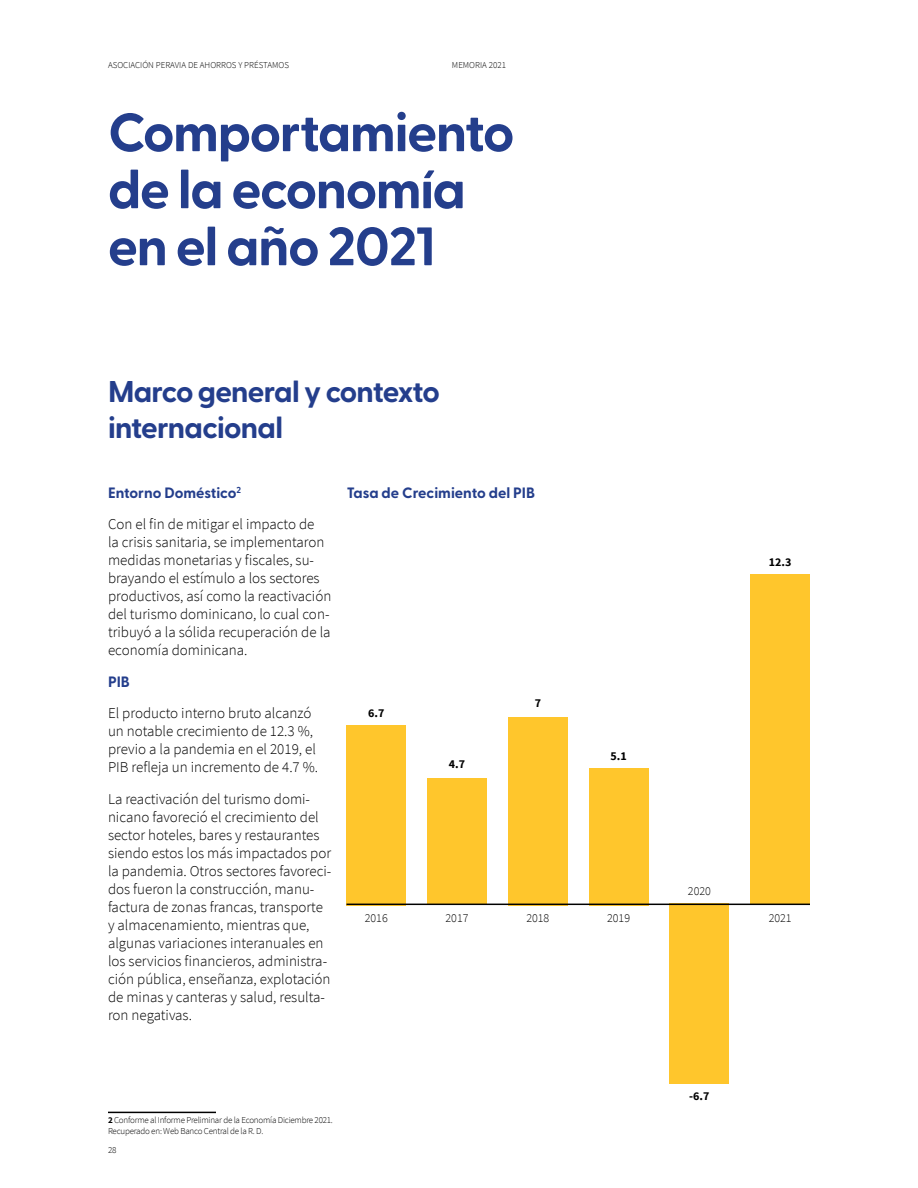
<style>
.page{position:relative;width:918px;height:1188px;background:#fff}
.page>*{position:absolute;margin:0;border:0;box-sizing:border-box;transform-origin:0 0}
.t1{font:700 54px/57px "Greycliff CF";letter-spacing:-.025em;color:#243e8c}
.t2{font:700 30px/36px "Greycliff CF";letter-spacing:-.025em;color:#243e8c}
.t3{font:300 15px/18px "Source Sans Pro";color:#000}
.t4{font:700 15px "Greycliff CF";color:#243e8c}
.t5{font:300 12px "Source Sans Pro";color:#000}
.t6{font:700 12px "Source Sans Pro";color:#000}
.t7{font:300 9px/10.8px "Source Sans Pro";letter-spacing:-.025em;color:#000}
.t8{font:300 9px "Source Sans Pro";color:#000}
.s1{font-weight:700}
</style>
<div class="page">
<div style="left:346px;top:725px;width:60px;height:180px;background:#ffc62c"></div>
<div style="left:427px;top:779px;width:60px;height:126px;background:#ffc62c"></div>
<div style="left:508px;top:717px;width:60px;height:188px;background:#ffc62c"></div>
<div style="left:589px;top:768px;width:59px;height:137px;background:#ffc62c"></div>
<div style="left:750px;top:575px;width:60px;height:330px;background:#ffc62c"></div>
<div style="left:670px;top:904px;width:59px;height:180px;background:#ffc62c"></div>
<hr style="left:108px;top:1112px;width:108px;height:1px;background:#000">
<hr style="left:346px;top:904px;width:464px;height:1px;background:#000">
<p class="t8" style="left:108px;top:59px;width:183px">ASOCIACIÓN PERAVIA DE AHORROS Y PRÉSTAMOS</p>
<p class="t8" style="left:452px;top:59px;width:56px">MEMORIA 2021</p>
<h1 class="t1" style="left:108px;top:101px;width:408px">Comportamiento de la economía en el año 2021</h1>
<h2 class="t2" style="left:108px;top:372px;width:334px">Marco general y contexto internacional</h2>
<p class="t4" style="left:108px;top:481px;width:135px">Entorno Doméstico<sup>2</sup></p>
<p class="t3" style="left:108px;top:516px;width:225px">Con el fin de mitigar el impacto de<br>la crisis sanitaria, se implementaron medidas monetarias y fiscales, su&shy;brayando el estímulo a los sectores productivos, así como la reactivación del turismo dominicano, lo cual con&shy;tribuyó a la sólida recuperación de la economía dominicana.</p>
<p class="t4" style="left:108px;top:670px;width:23px">PIB</p>
<p class="t3" style="left:108px;top:705px;width:212px">El producto interno bruto alcanzó un notable crecimiento de 12.3 %, previo a la pandemia en el 2019, el PIB refleja un incremento de 4.7 %.</p>
<p class="t3" style="left:108px;top:790px;width:225px">La reactivación del turismo domi&shy;nicano favoreció el crecimiento del sector hoteles, bares y restaurantes siendo estos los más impactados por la pandemia. Otros sectores favoreci&shy;dos fueron la construcción, manu&shy;factura de zonas francas, transporte y almacenamiento, mientras que, algunas variaciones interanuales en los servicios financieros, administra&shy;ción pública, enseñanza, explotación de minas y canteras y salud, resulta&shy;ron negativas.</p>
<p class="t4" style="left:347px;top:481px;width:190px">Tasa de Crecimiento del PIB</p>
<p class="t6" style="left:368px;top:705px;width:18px">6.7</p>
<p class="t5" style="left:365px;top:911px;width:24px">2016</p>
<p class="t6" style="left:449px;top:756px;width:18px">4.7</p>
<p class="t5" style="left:446px;top:911px;width:24px">2017</p>
<p class="t6" style="left:535px;top:695px;width:8px">7</p>
<p class="t6" style="left:610px;top:748px;width:18px">5.1</p>
<p class="t5" style="left:526px;top:911px;width:24px">2018</p>
<p class="t5" style="left:607px;top:911px;width:24px">2019</p>
<p class="t7" style="left:108px;top:1115px;width:226px"><span class="s1">2</span> Conforme al Informe Preliminar de la Economía Diciembre 2021.<br>Recuperado en: Web Banco Central de la R. D.</p>
<p class="t7" style="left:108px;top:1144px;width:10px">28</p>
<p class="t6" style="left:769px;top:554px;width:24px">12.3</p>
<p class="t5" style="left:688px;top:884px;width:24px">2020</p>
<p class="t5" style="left:769px;top:911px;width:24px">2021</p>
<p class="t6" style="left:689px;top:1088px;width:22px">-6.7</p>
</div>
